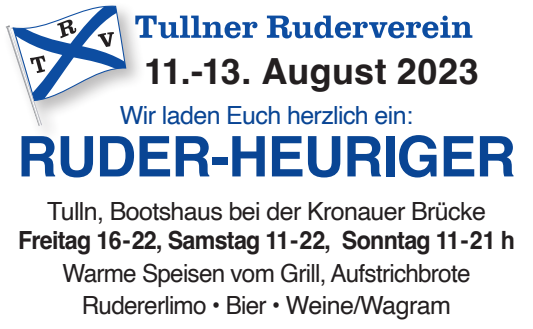
<style>
.page{position:relative;width:533px;height:329px;background:#fff}
.page>*{position:absolute;margin:0;border:0;box-sizing:border-box;transform-origin:0 0}
.t1{font:700 56px "Helvetica";letter-spacing:-.02em;color:#094594}
.t2{font:700 36px "Helvetica";letter-spacing:.01em;color:#231f20}
.t3{font:24.8px/32px "Helvetica";letter-spacing:-.03em;color:#231f20;text-align:center}
.t4{font:700 24.8px "Helvetica";letter-spacing:-.03em;color:#231f20;scale:.93 1}
.t5{font:24.8px "Helvetica";letter-spacing:-.025em;color:#094594}
</style>
<div class="page">
<svg style="left:146px;top:16px;width:111px;height:22px"></svg>
<svg style="left:267px;top:16px;width:205px;height:22px"></svg>
<div style="left:2px;top:1px;width:144px;height:144px;background:#231f20;opacity:.3"></div>
<svg style="left:12px;top:4px;width:115px;height:98px"></svg>
<svg style="left:5px;top:20px;width:121px;height:106px"></svg>
<h2 class="t2" style="left:144px;top:50px;width:336px">11.-13. August 2023</h2>
<p class="t5" style="left:120px;top:97px;width:294px">Wir laden Euch herzlich ein:</p>
<h1 class="t1" style="left:17px;top:122px;width:500px">RUDER-HEURIGER</h1>
<p class="t3" style="left:47px;top:196px;width:440px">Tulln, Bootshaus bei der Kronauer Brücke</p>
<p class="t4" style="left:18px;top:225px;width:536px">Freitag 16-22, Samstag 11-22, Sonntag 11-21 h</p>
<p class="t3" style="left:62px;top:257px;width:410px">Warme Speisen vom Grill, Aufstrichbrote<br>Rudererlimo • Bier • Weine/Wagram</p>
</div>
